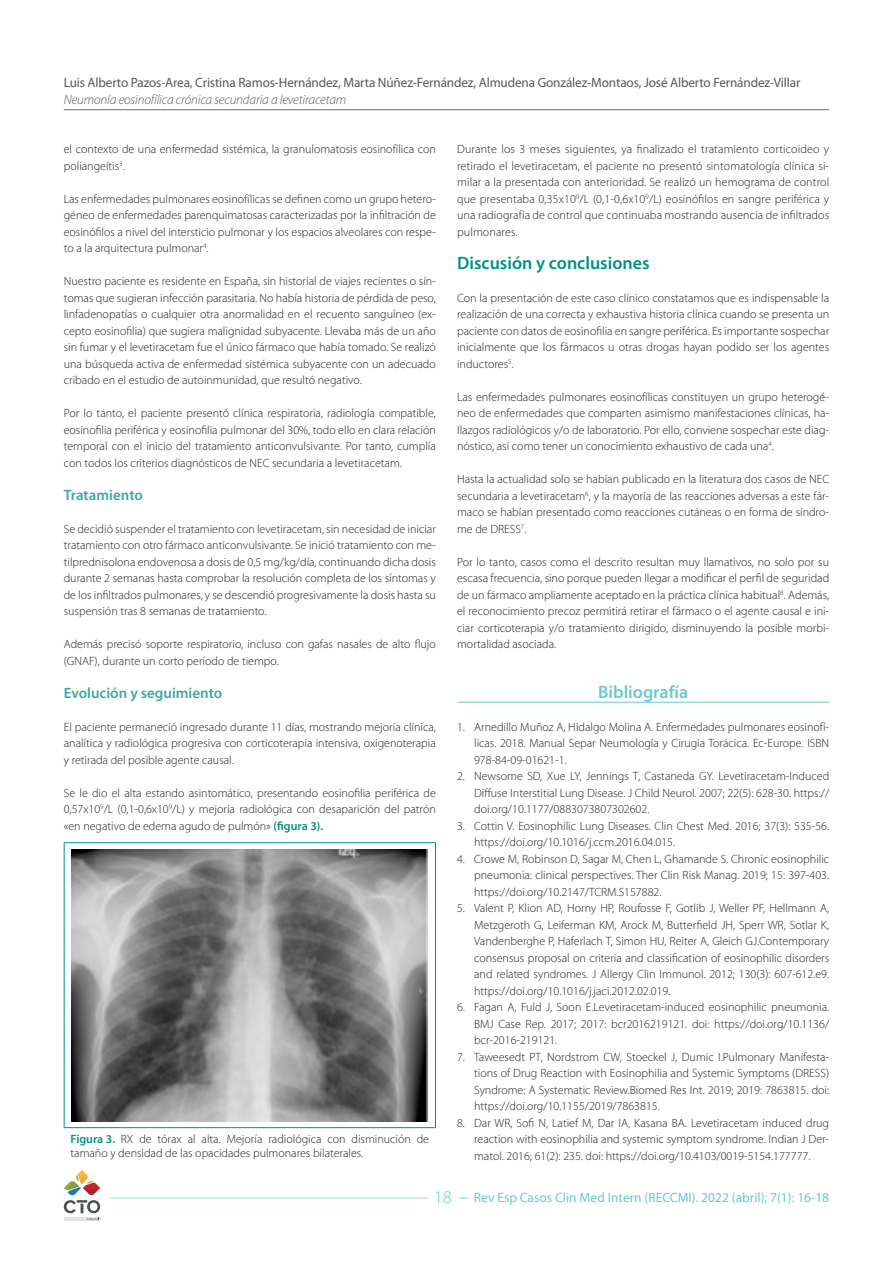
<style>
.page{position:relative;width:893px;height:1263px;background:#fff}
.page>*{position:absolute;margin:0;border:0;box-sizing:border-box;transform-origin:0 0}
._02_Primer_Orden{font:600 18px "Myriad Pro";color:#008f85}
.Titulo_bibliografia{font:600 18px "Myriad Pro";color:#6bc9cb}
._02_Segundo_Orden{font:600 15px "Myriad Pro";color:#40a6a2}
.t1{font:13.5px "Myriad Pro";letter-spacing:-.01em;color:#57585a}
.t2{font:13.5px "Myriad Pro";color:#6bc9cb}
.t3{font:italic 300 13.5px "Myriad Pro";letter-spacing:-.01em;color:#57585a}
._01_Texto_comun{font:300 12px/16.5px "Myriad Pro";color:#231f20;text-align:justify}
.s1{font-weight:600;color:#008f85}
.s2{font-weight:300;font-size:18px}
</style>
<div class="page">
<hr style="left:64px;top:109px;width:765px;height:1px;background:#6c6d70">
<hr style="left:64px;top:1217px;width:36px;height:4px;background:#e1e2e1">
<svg style="left:64px;top:1170px;width:36px;height:50px"></svg>
<hr style="left:109px;top:1198px;width:319px;height:1px;background:#a8dcdd">
<hr style="left:64px;top:842px;width:372px;height:1px;background:#008f85">
<hr style="left:64px;top:843px;width:1px;height:284px;background:#008f85">
<hr style="left:435px;top:843px;width:1px;height:284px;background:#008f85">
<hr style="left:64px;top:1127px;width:372px;height:1px;background:#008f85">
<img style="left:72px;top:849px;width:356px;height:272px">
<hr style="left:457px;top:702px;width:372px;height:1px;background:#6bc9cb">
<p class="t1" style="left:64px;top:74px;width:738px">Luis Alberto Pazos-Area, Cristina Ramos-Hernández, Marta Núñez-Fernández, Almudena González-Montaos, José Alberto Fernández-Villar</p>
<p class="t3" style="left:64px;top:92px;width:284px">Neumonía eosinofílica crónica secundaria a levetiracetam</p>
<p class="_01_Texto_comun" style="left:64px;top:141px;width:374px">el contexto de una enfermedad sistémica, la granulomatosis eosinofílica con poliangeítis<sup>3</sup>.</p>
<p class="_01_Texto_comun" style="left:64px;top:190px;width:374px">Las enfermedades pulmonares eosinofílicas se definen como un grupo hetero&shy;géneo de enfermedades parenquimatosas caracterizadas por la infiltración de eosinófilos a nivel del intersticio pulmonar y los espacios alveolares con respe&shy;to a la arquitectura pulmonar<sup>4</sup>.</p>
<p class="_01_Texto_comun" style="left:64px;top:273px;width:374px">Nuestro paciente es residente en España, sin historial de viajes recientes o sín&shy;tomas que sugieran infección parasitaria. No había historia de pérdida de peso, linfadenopatías o cualquier otra anormalidad en el recuento sanguíneo (ex&shy;cepto eosinofilia) que sugiera malignidad subyacente. Llevaba más de un año sin fumar y el levetiracetam fue el único fármaco que había tomado. Se realizó una búsqueda activa de enfermedad sistémica subyacente con un adecuado cribado en el estudio de autoinmunidad, que resultó negativo.</p>
<p class="_01_Texto_comun" style="left:64px;top:405px;width:374px">Por lo tanto, el paciente presentó clínica respiratoria, radiología compatible, eosinofilia periférica y eosinofilia pulmonar del 30%, todo ello en clara relación temporal con el inicio del tratamiento anticonvulsivante. Por tanto, cumplía con todos los criterios diagnósticos de NEC secundaria a levetiracetam.</p>
<p class="_02_Segundo_Orden" style="left:64px;top:485px;width:81px">Tratamiento</p>
<p class="_01_Texto_comun" style="left:64px;top:520px;width:374px">Se decidió suspender el tratamiento con levetiracetam, sin necesidad de iniciar tratamiento con otro fármaco anticonvulsivante. Se inició tratamiento con me&shy;tilprednisolona endovenosa a dosis de 0,5 mg/kg/día, continuando dicha dosis durante 2 semanas hasta comprobar la resolución completa de los síntomas y de los infiltrados pulmonares, y se descendió progresivamente la dosis hasta su suspensión tras 8 semanas de tratamiento.</p>
<p class="_01_Texto_comun" style="left:64px;top:636px;width:374px">Además precisó soporte respiratorio, incluso con gafas nasales de alto flujo (GNAF), durante un corto período de tiempo.</p>
<p class="_02_Segundo_Orden" style="left:64px;top:683px;width:160px">Evolución y seguimiento</p>
<p class="_01_Texto_comun" style="left:64px;top:718px;width:374px">El paciente permaneció ingresado durante 11 días, mostrando mejoría clínica, analítica y radiológica progresiva con corticoterapia intensiva, oxigenoterapia y retirada del posible agente causal.</p>
<p class="_01_Texto_comun" style="left:64px;top:784px;width:374px">Se le dio el alta estando asintomático, presentando eosinofilia periférica de 0,57x10<sup>9</sup>/L (0,1-0,6x10<sup>9</sup>/L) y mejoría radiológica con desaparición del patrón «en negativo de edema agudo de pulmón» <span class="s1">(figura 3).</span></p>
<p class="_01_Texto_comun" style="left:71px;top:1132px;width:360px;line-height:14.4px"><span class="s1">Figura 3.</span> RX de tórax al alta. Mejoría radiológica con disminución de tamaño y densidad de las opacidades pulmonares bilaterales.</p>
<p class="_01_Texto_comun" style="left:457px;top:141px;width:374px">Durante los 3 meses siguientes, ya finalizado el tratamiento corticoideo y retirado el levetiracetam, el paciente no presentó sintomatología clínica si&shy;milar a la presentada con anterioridad. Se realizó un hemograma de control que presentaba 0,35x10<sup>9</sup>/L (0,1-0,6x10<sup>9</sup>/L) eosinófilos en sangre periférica y una radiografía de control que continuaba mostrando ausencia de infiltrados pulmonares.</p>
<p class="_02_Primer_Orden" style="left:457px;top:251px;width:194px">Discusión y conclusiones</p>
<p class="_01_Texto_comun" style="left:457px;top:289px;width:374px">Con la presentación de este caso clínico constatamos que es indispensable la realización de una correcta y exhaustiva historia clínica cuando se presenta un paciente con datos de eosinofilia en sangre periférica. Es importante sospechar inicialmente que los fármacos u otras drogas hayan podido ser los agentes inductores<sup>5</sup>.</p>
<p class="_01_Texto_comun" style="left:457px;top:388px;width:374px">Las enfermedades pulmonares eosinofílicas constituyen un grupo heterogé&shy;neo de enfermedades que comparten asimismo manifestaciones clínicas, ha&shy;llazgos radiológicos y/o de laboratorio. Por ello, conviene sospechar este diag&shy;nóstico, así como tener un conocimiento exhaustivo de cada una<sup>4</sup>.</p>
<p class="_01_Texto_comun" style="left:457px;top:471px;width:374px">Hasta la actualidad solo se habían publicado en la literatura dos casos de NEC secundaria a levetiracetam<sup>6</sup>, y la mayoría de las reacciones adversas a este fár&shy;maco se habían presentado como reacciones cutáneas o en forma de síndro&shy;me de DRESS<sup>7</sup>.</p>
<p class="_01_Texto_comun" style="left:457px;top:553px;width:374px">Por lo tanto, casos como el descrito resultan muy llamativos, no solo por su escasa frecuencia, sino porque pueden llegar a modificar el perfil de seguridad de un fármaco ampliamente aceptado en la práctica clínica habitual<sup>8</sup>. Además, el reconocimiento precoz permitirá retirar el fármaco o el agente causal e ini&shy;ciar corticoterapia y/o tratamiento dirigido, disminuyendo la posible morbi&shy;mortalidad asociada.</p>
<p class="Titulo_bibliografia" style="left:598px;top:680px;width:92px">Bibliografía</p>
<p class="_01_Texto_comun" style="left:474px;top:718px;width:357px;text-indent:-17px">1. Arnedillo Muñoz A, Hidalgo Molina A. Enfermedades pulmonares eosinofí&shy;licas. 2018. Manual Separ Neumología y Cirugía Torácica. Ec-Europe. ISBN 978-84-09-01621-1.</p>
<p class="_01_Texto_comun" style="left:474px;top:768px;width:357px;text-indent:-17px">2. Newsome SD, Xue LY, Jennings T, Castaneda GY. Levetiracetam-Induced Diffuse Interstitial Lung Disease. J Child Neurol. 2007; 22(5): 628-30. https:// doi.org/10.1177/0883073807302602.</p>
<p class="_01_Texto_comun" style="left:474px;top:817px;width:357px;text-indent:-17px">3. Cottin V. Eosinophilic Lung Diseases. Clin Chest Med. 2016; 37(3): 535-56. https://doi.org/10.1016/j.ccm.2016.04.015.</p>
<p class="_01_Texto_comun" style="left:474px;top:850px;width:357px;text-indent:-17px">4. Crowe M, Robinson D, Sagar M, Chen L, Ghamande S. Chronic eosinophilic pneumonia: clinical perspectives. Ther Clin Risk Manag. 2019; 15: 397-403. https://doi.org/10.2147/TCRM.S157882.</p>
<p class="_01_Texto_comun" style="left:474px;top:900px;width:357px;text-indent:-17px">5. Valent P, Klion AD, Horny HP, Roufosse F, Gotlib J, Weller PF, Hellmann A, Metzgeroth G, Leiferman KM, Arock M, Butterfield JH, Sperr WR, Sotlar K, Vandenberghe P, Haferlach T, Simon HU, Reiter A, Gleich GJ.Contemporary consensus proposal on criteria and classification of eosinophilic disorders and related syndromes. J Allergy Clin Immunol. 2012; 130(3): 607-612.e9. https://doi.org/10.1016/j.jaci.2012.02.019.</p>
<p class="_01_Texto_comun" style="left:474px;top:999px;width:357px;text-indent:-17px">6. Fagan A, Fuld J, Soon E.Levetiracetam-induced eosinophilic pneumonia.<br>BMJ Case Rep. 2017; 2017: bcr2016219121. doi: https://doi.org/10.1136/ bcr-2016-219121.</p>
<p class="_01_Texto_comun" style="left:474px;top:1048px;width:357px;text-indent:-17px">7. Taweesedt PT, Nordstrom CW, Stoeckel J, Dumic I.Pulmonary Manifesta&shy;tions of Drug Reaction with Eosinophilia and Systemic Symptoms (DRESS)<br>Syndrome: A Systematic Review.Biomed Res Int. 2019; 2019: 7863815. doi: https://doi.org/10.1155/2019/7863815.</p>
<p class="_01_Texto_comun" style="left:474px;top:1114px;width:357px;text-indent:-17px">8. Dar WR, Sofi N, Latief M, Dar IA, Kasana BA. Levetiracetam induced drug reaction with eosinophilia and systemic symptom syndrome. Indian J Der&shy;matol. 2016; 61(2): 235. doi: https://doi.org/10.4103/0019-5154.177777.</p>
<p class="t2" style="left:434px;top:1189px;width:396px"><span class="s2">18</span> Rev Esp Casos Clin Med Intern (RECCMI). 2022 (abril); 7(1): 16-18</p>
</div>
